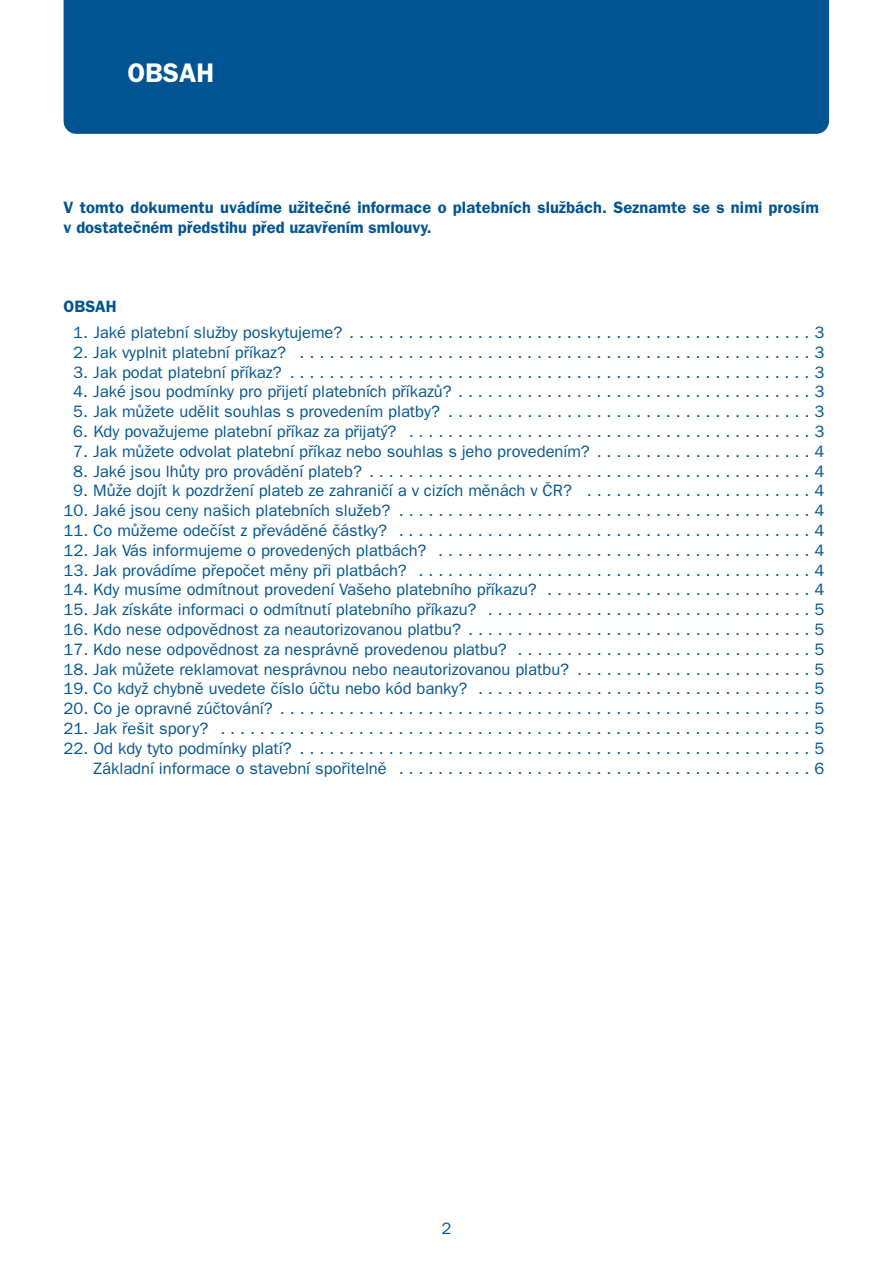
<style>
.page{position:relative;width:893px;height:1263px;background:#fff}
.page>*{position:absolute;margin:0;border:0;box-sizing:border-box;transform-origin:0 0}
.t1{font:600 27px "Franklin Gothic CE";color:#fff}
.t2{font:16.5px/19.8px "Franklin Gothic CE";color:#005492;text-align:right}
.t3{font:600 16.5px/19.8px "Franklin Gothic CE";letter-spacing:.005em;color:#005492}
</style>
<div class="page">
<div style="left:64px;top:0;width:765px;height:134px;background:#005492"></div>
<h1 class="t1" style="left:127px;top:64px;width:88px">OBSAH</h1>
<p class="t3" style="left:64px;top:199px;width:757px">V tomto dokumentu uvádíme užitečné informace o platebních službách. Seznamte se s nimi prosím v dostatečném předstihu před uzavřením smlouvy.</p>
<p class="t3" style="left:64px;top:298px;width:55px">OBSAH</p>
<p class="t2" style="left:73px;top:324px;width:752px">1. Jaké platební služby poskytujeme? . . . . . . . . . . . . . . . . . . . . . . . . . . . . . . . . . . . . . . . . . . . . . . . 3</p>
<p class="t2" style="left:73px;top:344px;width:752px">2. Jak vyplnit platební příkaz? . . . . . . . . . . . . . . . . . . . . . . . . . . . . . . . . . . . . . . . . . . . . . . . . . . . . 3</p>
<p class="t2" style="left:73px;top:364px;width:752px">3. Jak podat platební příkaz? . . . . . . . . . . . . . . . . . . . . . . . . . . . . . . . . . . . . . . . . . . . . . . . . . . . . . 3</p>
<p class="t2" style="left:73px;top:383px;width:752px">4. Jaké jsou podmínky pro přijetí platebních příkazů? . . . . . . . . . . . . . . . . . . . . . . . . . . . . . . . . . . . . 3</p>
<p class="t2" style="left:73px;top:403px;width:752px">5. Jak můžete udělit souhlas s provedením platby? . . . . . . . . . . . . . . . . . . . . . . . . . . . . . . . . . . . . . 3</p>
<p class="t2" style="left:73px;top:423px;width:752px">6. Kdy považujeme platební příkaz za přijatý? . . . . . . . . . . . . . . . . . . . . . . . . . . . . . . . . . . . . . . . . . 3</p>
<p class="t2" style="left:73px;top:443px;width:752px">7. Jak můžete odvolat platební příkaz nebo souhlas s jeho provedením? . . . . . . . . . . . . . . . . . . . . . . 4</p>
<p class="t2" style="left:73px;top:463px;width:752px">8. Jaké jsou lhůty pro provádění plateb? . . . . . . . . . . . . . . . . . . . . . . . . . . . . . . . . . . . . . . . . . . . . . 4</p>
<p class="t2" style="left:73px;top:482px;width:752px">9. Může dojít k pozdržení plateb ze zahraničí a v cizích měnách v ČR? . . . . . . . . . . . . . . . . . . . . . . . 4</p>
<p class="t2" style="left:64px;top:502px;width:762px">10. Jaké jsou ceny našich platebních služeb? . . . . . . . . . . . . . . . . . . . . . . . . . . . . . . . . . . . . . . . . . . 4</p>
<p class="t2" style="left:64px;top:522px;width:762px">11. Co můžeme odečíst z převáděné částky? . . . . . . . . . . . . . . . . . . . . . . . . . . . . . . . . . . . . . . . . . . 4</p>
<p class="t2" style="left:64px;top:542px;width:762px">12. Jak Vás informujeme o provedených platbách? . . . . . . . . . . . . . . . . . . . . . . . . . . . . . . . . . . . . . . 4</p>
<p class="t2" style="left:64px;top:562px;width:762px">13. Jak provádíme přepočet měny při platbách? . . . . . . . . . . . . . . . . . . . . . . . . . . . . . . . . . . . . . . . . 4</p>
<p class="t2" style="left:64px;top:581px;width:762px">14. Kdy musíme odmítnout provedení Vašeho platebního příkazu? . . . . . . . . . . . . . . . . . . . . . . . . . . . 4</p>
<p class="t2" style="left:64px;top:601px;width:762px">15. Jak získáte informaci o odmítnutí platebního příkazu? . . . . . . . . . . . . . . . . . . . . . . . . . . . . . . . . . 5</p>
<p class="t2" style="left:64px;top:621px;width:762px">16. Kdo nese odpovědnost za neautorizovanou platbu? . . . . . . . . . . . . . . . . . . . . . . . . . . . . . . . . . . . 5</p>
<p class="t2" style="left:64px;top:641px;width:762px">17. Kdo nese odpovědnost za nesprávně provedenou platbu? . . . . . . . . . . . . . . . . . . . . . . . . . . . . . . 5</p>
<p class="t2" style="left:64px;top:661px;width:762px">18. Jak můžete reklamovat nesprávnou nebo neautorizovanou platbu? . . . . . . . . . . . . . . . . . . . . . . . . 5</p>
<p class="t2" style="left:64px;top:680px;width:762px">19. Co když chybně uvedete číslo účtu nebo kód banky? . . . . . . . . . . . . . . . . . . . . . . . . . . . . . . . . . . 5</p>
<p class="t2" style="left:64px;top:700px;width:762px">20. Co je opravné zúčtování? . . . . . . . . . . . . . . . . . . . . . . . . . . . . . . . . . . . . . . . . . . . . . . . . . . . . . . 5</p>
<p class="t2" style="left:64px;top:720px;width:762px">21. Jak řešit spory? . . . . . . . . . . . . . . . . . . . . . . . . . . . . . . . . . . . . . . . . . . . . . . . . . . . . . . . . . . . . 5</p>
<p class="t2" style="left:64px;top:740px;width:762px">22. Od kdy tyto podmínky platí? . . . . . . . . . . . . . . . . . . . . . . . . . . . . . . . . . . . . . . . . . . . . . . . . . . . . 5<br>Základní informace o stavební spořitelně . . . . . . . . . . . . . . . . . . . . . . . . . . . . . . . . . . . . . . . . . . 6</p>
<p class="t2" style="left:441px;top:1220px;width:11px">2</p>
</div>
